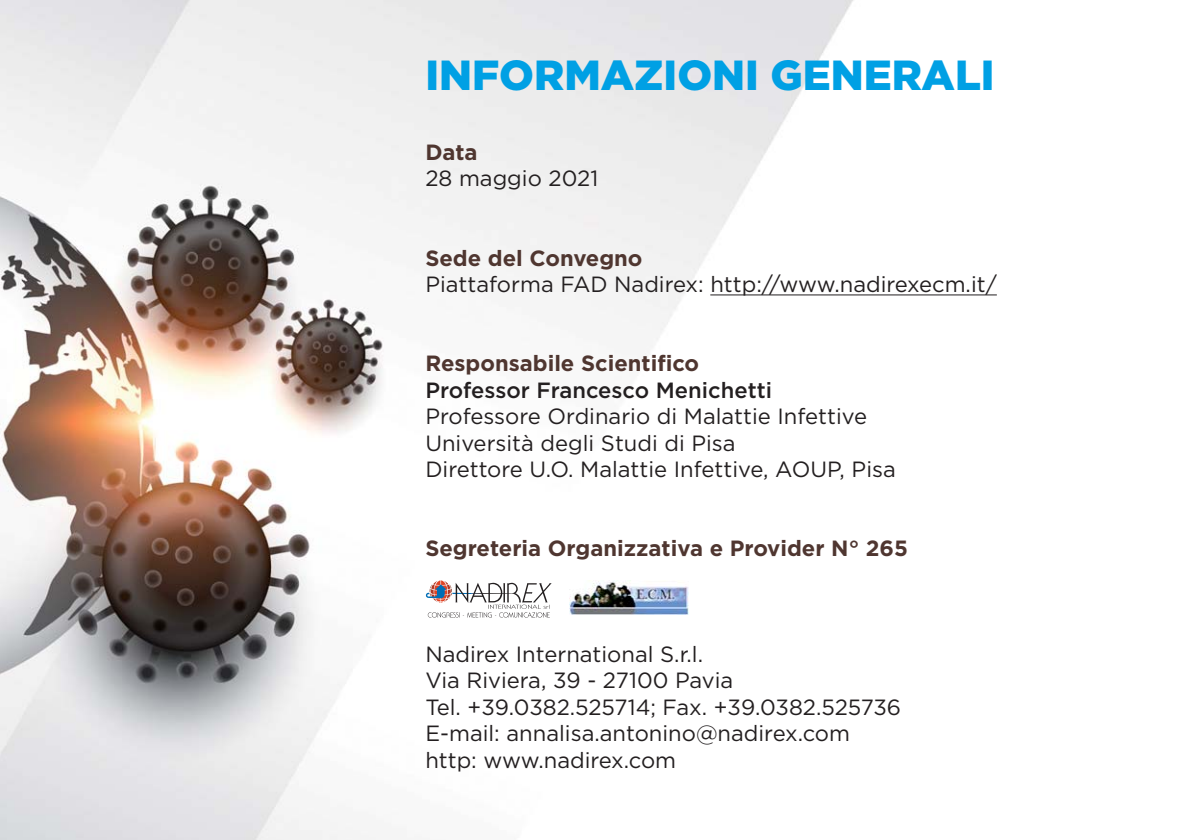
<style>
.page{position:relative;width:1191px;height:840px;background:#fff}
.page>*{position:absolute;margin:0;border:0;box-sizing:border-box;transform-origin:0 0}
.t1{font:900 42px "Gotham";color:#00a0e4}
.t2{font:22px/26.4px "Gotham";color:#231f20}
.t3{font:700 22px "Gotham";color:#4f3630}
.t4{font:500 22px "Gotham";color:#231f20}
</style>
<div class="page">
<img style="left:0;top:0;width:997px;height:839px">
<hr style="left:710px;top:294px;width:286px;height:1px;background:#231f20">
<svg style="left:426px;top:580px;width:126px;height:37px"></svg>
<img style="left:569px;top:580px;width:119px;height:34px">
<h1 class="t1" style="left:425px;top:51px;width:571px">INFORMAZIONI GENERALI</h1>
<p class="t3" style="left:425px;top:144px;width:54px">Data</p>
<p class="t2" style="left:425px;top:167px;width:174px">28 maggio 2021</p>
<p class="t3" style="left:425px;top:249px;width:219px">Sede del Convegno</p>
<p class="t2" style="left:425px;top:272px;width:573px">Piattaforma FAD Nadirex: http://www.nadirexecm.it/</p>
<p class="t3" style="left:425px;top:355px;width:275px">Responsabile Scientifico</p>
<p class="t4" style="left:425px;top:377px;width:348px">Professor Francesco Menichetti</p>
<p class="t2" style="left:425px;top:404px;width:472px">Professore Ordinario di Malattie Infettive<br>Università degli Studi di Pisa<br>Direttore U.O. Malattie Infettive, AOUP, Pisa</p>
<p class="t3" style="left:425px;top:540px;width:484px">Segreteria Organizzativa e Provider N° 265</p>
<p class="t2" style="left:425px;top:642px;width:477px">Nadirex International S.r.l.<br>Via Riviera, 39 - 27100 Pavia<br>Tel. +39.0382.525714; Fax. +39.0382.525736<br>E-mail: annalisa.antonino@nadirex.com http: www.nadirex.com</p>
</div>
